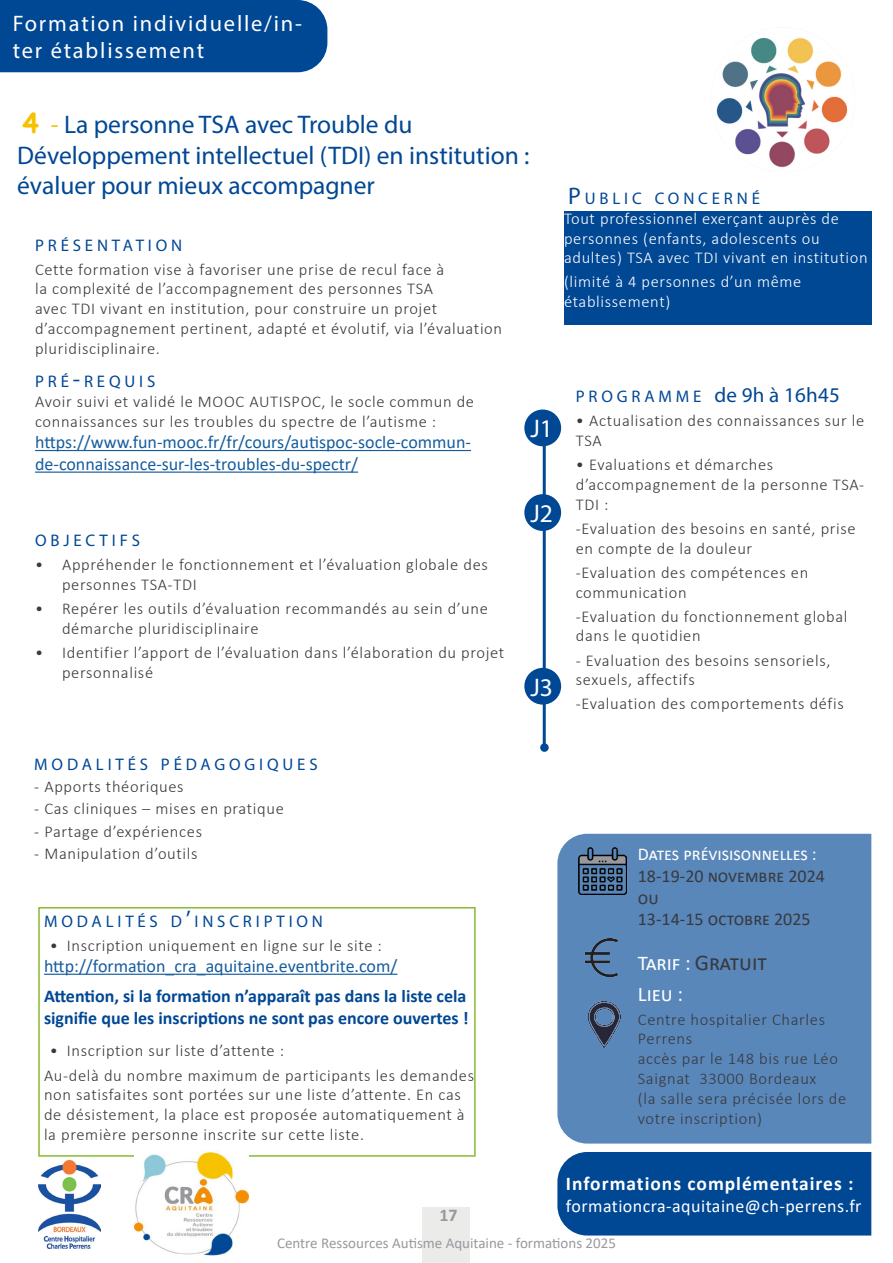
<style>
.page{position:relative;width:893px;height:1263px;background:#fff}
.page>*{position:absolute;margin:0;border:0;box-sizing:border-box;transform-origin:0 0}
.Titre_de_la_formation{font:25.5px/30.6px "Myriad Pro";color:#004794}
.J1_etc{font:25.5px "Myriad Pro";color:#fff}
.t1{font:22.5px/27px "Myriad Pro";letter-spacing:.08em;color:#fff}
.titres_de_l_encadré_pratique{font:22.5px "Calibri";color:#39393e}
.sous_titre_maj{font:21px "Myriad Pro";letter-spacing:.01em;color:#004794}
.titres_de_l_encadré_pratique-2{font:21px "Calibri";color:#fff}
.paragraphe{font:700 19.5px "Calibri";letter-spacing:.05em;color:#fff}
.sous_titres_page_formation{font:18px/21.6px "Calibri";color:#175d9e}
.t2{font:700 18px/21.6px "Calibri";color:#004794}
.titres_de_l_encadré_pratique-3{font:18px/21.6px "Calibri";color:#fff}
.paragraphe-2{font:18px "Calibri";letter-spacing:.025em;color:#fff}
.titres_de_l_encadré_pratique-4{font:18px "Calibri";color:#39393e}
.t3{font:700 18px "Calibri";color:#99989d}
.sous_titre_maj-2{font:16.8px "Myriad Pro";letter-spacing:.23em;color:#004794}
.sous_titres_page_formation-2{font:16.8px "Myriad Pro";letter-spacing:.23em;color:#004794}
.paragraphe-3{font:300 16.5px/19.8px "Calibri";letter-spacing:.04em;color:#39393e}
.paragraphe-4{font:300 16.5px/19.8px "Calibri";letter-spacing:.04em;color:#fff}
.sous_titres_page_formation-3{font:300 16.5px/19.8px "Calibri";letter-spacing:.04em;color:#39393e}
.t4{font:15px "Calibri";color:#99989d}
.s1{font-family:"Comic Sans MS";font-weight:700;font-size:27px;color:#f6c100}
.s2{color:#f6c100}
.s3{font-size:24px}
.s4{font-size:16.8px}
.s5{color:#39393e}
.s6{font-size:21px;color:#fff}
</style>
<div class="page">
<div style="left:423px;top:1208px;width:47px;height:55px;background:#ebebea"></div>
<div style="left:557px;top:834px;width:314px;height:309px;background:#5987b9"></div>
<div style="left:557px;top:1152px;width:314px;height:83px;background:#004794"></div>
<div style="left:564px;top:211px;width:307px;height:114px;background:#004794"></div>
<hr style="left:44px;top:974px;width:353px;height:1px;background:#175d9e">
<div style="left:38px;top:907px;width:438px;height:250px;border:2px solid #86ba31"></div>
<img style="left:710px;top:27px;width:145px;height:145px;border-radius:72px">
<img style="left:135px;top:1150px;width:113px;height:106px">
<img style="left:38px;top:1161px;width:63px;height:88px">
<div style="left:0;top:0;width:327px;height:72px;background:#004794"></div>
<img style="left:583px;top:938px;width:38px;height:39px">
<img style="left:588px;top:1001px;width:33px;height:46px">
<img style="left:579px;top:848px;width:47px;height:46px">
<hr style="left:35px;top:450px;width:436px;height:1px;background:#175d9e">
<hr style="left:35px;top:471px;width:323px;height:2px;background:#175d9e">
<hr style="left:543px;top:432px;width:3px;height:315px;background:#004794">
<div style="left:541px;top:744px;width:7px;height:7px;background:#004794;border-radius:50%"></div>
<div style="left:540px;top:743px;width:9px;height:9px;border:2px solid #004794;border-radius:50%"></div>
<div style="left:524px;top:668px;width:37px;height:37px;background:#004794;border-radius:50%"></div>
<div style="left:524px;top:494px;width:37px;height:37px;background:#004794;border-radius:50%"></div>
<div style="left:524px;top:409px;width:37px;height:37px;background:#004794;border-radius:50%"></div>
<p class="t1" style="left:13px;top:10px;width:291px">Formation individuelle/in&shy;ter établissement</p>
<p class="Titre_de_la_formation" style="left:17px;top:109px;width:514px"><span class="s1">4</span> <span class="s2">-</span> La personne TSA avec Trouble du<br>Développement intellectuel (TDI) en institution : évaluer pour mieux accompagner</p>
<p class="sous_titre_maj-2" style="left:35px;top:235px;width:149px">PRÉSENTATION</p>
<p class="paragraphe-3" style="left:35px;top:259px;width:469px">Cette formation vise à favoriser une prise de recul face à<br>la complexité de l’accompagnement des personnes TSA<br>avec TDI vivant en institution, pour construire un projet d’accompagnement pertinent, adapté et évolutif, via l’évaluation pluridisciplinaire.</p>
<p class="sous_titre_maj-2" style="left:35px;top:371px;width:122px">PRÉ<span class="s3">-</span>REQUIS</p>
<p class="sous_titres_page_formation-3" style="left:35px;top:391px;width:440px">Avoir suivi et validé le MOOC AUTISPOC, le socle commun de connaissances sur les troubles du spectre de l’autisme :</p>
<p class="sous_titres_page_formation" style="left:35px;top:431px;width:437px">https://www.fun-mooc.fr/fr/cours/autispoc-socle-commun&shy;de-connaissance-sur-les-troubles-du-spectr/</p>
<p class="sous_titre_maj-2" style="left:35px;top:530px;width:106px">OBJECTIFS</p>
<p class="paragraphe-3" style="left:62px;top:554px;width:427px;text-indent:-27px">• Appréhender le fonctionnement et l’évaluation globale des personnes TSA-TDI</p>
<p class="paragraphe-3" style="left:62px;top:598px;width:427px;text-indent:-27px">• Repérer les outils d’évaluation recommandés au sein d’une démarche pluridisciplinaire</p>
<p class="paragraphe-3" style="left:62px;top:642px;width:444px;text-indent:-27px">• Identifier l’apport de l’évaluation dans l’élaboration du projet personnalisé</p>
<p class="J1_etc" style="left:530px;top:413px;width:24px">J1</p>
<p class="J1_etc" style="left:530px;top:498px;width:24px">J2</p>
<p class="J1_etc" style="left:530px;top:671px;width:24px">J3</p>
<p class="sous_titres_page_formation-2" style="left:568px;top:187px;width:193px"><span class="s3">P</span> UBLIC CONCERNÉ</p>
<p class="paragraphe-4" style="left:564px;top:208px;width:305px">Tout professionnel exerçant auprès de personnes (enfants, adolescents ou adultes) TSA avec TDI vivant en institution</p>
<p class="paragraphe-4" style="left:564px;top:272px;width:239px">(limité à 4 personnes d’un même établissement)</p>
<p class="sous_titre_maj" style="left:576px;top:382px;width:266px"><span class="s4">PROGRAMME</span> de 9h à 16h45</p>
<p class="paragraphe-3" style="left:576px;top:411px;width:290px">• Actualisation des connaissances sur le<br>TSA</p>
<p class="paragraphe-3" style="left:576px;top:455px;width:290px">• Evaluations et démarches d’accompagnement de la personne TSA-<br>TDI :</p>
<p class="paragraphe-3" style="left:576px;top:518px;width:281px">-Evaluation des besoins en santé, prise en compte de la douleur</p>
<p class="paragraphe-3" style="left:576px;top:562px;width:234px">-Evaluation des compétences en communication</p>
<p class="paragraphe-3" style="left:576px;top:606px;width:273px">-Evaluation du fonctionnement global dans le quotidien</p>
<p class="paragraphe-3" style="left:576px;top:650px;width:256px">- Evaluation des besoins sensoriels, sexuels, affectifs</p>
<p class="paragraphe-3" style="left:576px;top:694px;width:270px">-Evaluation des comportements défis</p>
<p class="sous_titre_maj-2" style="left:34px;top:754px;width:285px">MODALITÉS PÉDAGOGIQUES</p>
<p class="paragraphe-3" style="left:34px;top:776px;width:151px">- Apports théoriques</p>
<p class="paragraphe-3" style="left:34px;top:799px;width:251px">- Cas cliniques – mises en pratique</p>
<p class="paragraphe-3" style="left:34px;top:821px;width:169px">- Partage d’expériences</p>
<p class="paragraphe-3" style="left:34px;top:843px;width:165px">- Manipulation d’outils</p>
<p class="sous_titres_page_formation-2" style="left:44px;top:910px;width:280px">MODALITÉS D<span class="s3">’</span>INSCRIPTION</p>
<p class="paragraphe-3" style="left:50px;top:935px;width:334px">• Inscription uniquement en ligne sur le site :</p>
<p class="sous_titres_page_formation" style="left:44px;top:955px;width:355px">http://formation_cra_aquitaine.eventbrite.com/</p>
<p class="t2" style="left:44px;top:985px;width:426px">Attention, si la formation n’apparaît pas dans la liste cela signifie que les inscriptions ne sont pas encore ouvertes !</p>
<p class="paragraphe-3" style="left:50px;top:1041px;width:236px">• Inscription sur liste d’attente :</p>
<p class="paragraphe-3" style="left:44px;top:1065px;width:432px">Au-delà du nombre maximum de participants les demandes non satisfaites sont portées sur une liste d’attente. En cas de désistement, la place est proposée automatiquement à la première personne inscrite sur cette liste.</p>
<p class="titres_de_l_encadré_pratique-3" style="left:638px;top:843px;width:189px">Dates prévisisonnelles :<br><span class="s5">18-19-20 novembre 2024</span></p>
<p class="titres_de_l_encadré_pratique-4" style="left:638px;top:885px;width:22px">ou</p>
<p class="titres_de_l_encadré_pratique-4" style="left:638px;top:907px;width:174px">13-14-15 octobre 2025</p>
<p class="titres_de_l_encadré_pratique" style="left:638px;top:946px;width:131px"><span class="s6">Tarif :</span> Gratuit</p>
<p class="titres_de_l_encadré_pratique-2" style="left:638px;top:979px;width:47px">Lieu :</p>
<p class="paragraphe-3" style="left:638px;top:1009px;width:210px">Centre hospitalier Charles<br>Perrens<br>accès par le 148 bis rue Léo<br>Saignat 33000 Bordeaux<br>(la salle sera précisée lors de votre inscription)</p>
<p class="paragraphe" style="left:566px;top:1170px;width:289px">Informations complémentaires :</p>
<p class="paragraphe-2" style="left:566px;top:1193px;width:297px">formationcra-aquitaine@ch-perrens.fr</p>
<p class="t3" style="left:439px;top:1202px;width:20px">17</p>
<p class="t4" style="left:277px;top:1232px;width:340px">Centre Ressources Autisme Aquitaine - formations 2025</p>
</div>
